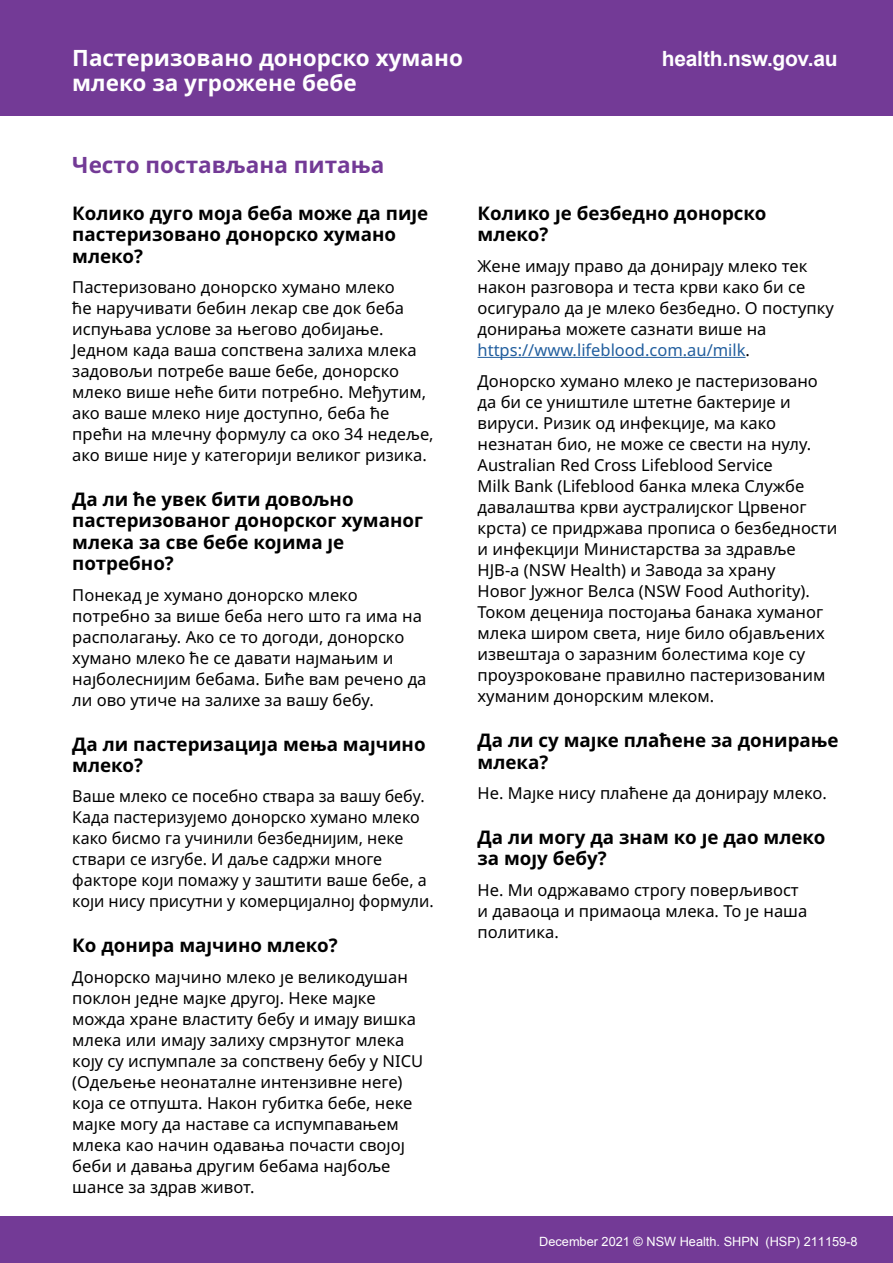
<style>
.page{position:relative;width:893px;height:1263px;background:#fff}
.page>*{position:absolute;margin:0;border:0;box-sizing:border-box;transform-origin:0 0}
.Masthead_follower{font:700 22.5px/25.5px "Noto Sans";color:#fff}
.t1{font:700 22.5px "Noto Sans";color:#733a96}
.t2{font:700 21px "Arial";letter-spacing:-.01em;color:#fff}
.t3{font:700 18.75px/21.5px "Noto Sans";color:#000}
.Body{font:16.5px/21px "Noto Sans";color:#000}
.t4{font:12.75px "Arial";color:#fff}
.s1{color:#215e9e}
</style>
<div class="page">
<div style="left:0;top:0;width:893px;height:115px;background:#733a96"></div>
<div style="left:0;top:1216px;width:893px;height:47px;background:#733a96"></div>
<hr style="left:477px;top:357px;width:269px;height:1px;background:#215e9e">
<p class="Masthead_follower" style="left:72px;top:45px;width:392px">Пастеризовано донорско хумано млеко за угрожене бебе</p>
<p class="t2" style="left:662px;top:44px;width:177px">health.nsw.gov.au</p>
<h1 class="t1" style="left:72px;top:149px;width:313px">Често постављана питања</h1>
<h2 class="t3" style="left:72px;top:203px;width:358px">Колико дуго моја беба може да пије пастеризовано донорско хумано млеко?</h2>
<p class="Body" style="left:72px;top:277px;width:363px">Пастеризовано донорско хумано млеко<br>ће наручивати бебин лекар све док беба испуњава услове за његово добијање.<br>Једном када ваша сопствена залиха млека задовољи потребе ваше бебе, донорско млеко више неће бити потребно. Међутим, ако ваше млеко није доступно, беба ће прећи на млечну формулу са око 34 недеље, ако више није у категорији великог ризика.</p>
<h2 class="t3" style="left:72px;top:489px;width:352px">Да ли ће увек бити довољно пастеризованог донорског хуманог млека за све бебе којима је потребно?</h2>
<p class="Body" style="left:72px;top:585px;width:356px">Понекад је хумано донорско млеко потребно за више беба него што га има на располагању. Ако се то догоди, донорско хумано млеко ће се давати најмањим и најболеснијим бебама. Биће вам речено да ли ово утиче на залихе за вашу бебу.</p>
<h2 class="t3" style="left:72px;top:733px;width:355px">Да ли пастеризација мења мајчино млеко?</h2>
<p class="Body" style="left:72px;top:786px;width:363px">Ваше млеко се посебно ствара за вашу бебу.<br>Када пастеризујемо донорско хумано млеко како бисмо га учинили безбеднијим, неке ствари се изгубе. И даље садржи многе факторе који помажу у заштити ваше бебе, а који нису присутни у комерцијалној формули.</p>
<h2 class="t3" style="left:72px;top:935px;width:267px">Ко донира мајчино млеко?</h2>
<p class="Body" style="left:72px;top:966px;width:352px">Донорско мајчино млеко је великодушан поклон једне мајке другој. Неке мајке можда хране властиту бебу и имају вишка млека или имају залиху смрзнутог млека коју су испумпале за сопствену бебу у NICU (Одељење неонаталне интензивне неге) која се отпушта. Након губитка бебе, неке мајке могу да наставе са испумпавањем млека као начин одавања почасти својој беби и давања другим бебама најбоље шансе за здрав живот.</p>
<h2 class="t3" style="left:477px;top:203px;width:290px">Колико је безбедно донорско млеко?</h2>
<p class="Body" style="left:477px;top:256px;width:358px">Жене имају право да донирају млеко тек након разговора и теста крви како би се осигурало да је млеко безбедно. О поступку донирања можете сазнати више на <span class="s1">https://www.lifeblood.com.au/milk</span>.</p>
<p class="Body" style="left:477px;top:371px;width:361px">Донорско хумано млеко је пастеризовано да би се уништиле штетне бактерије и вируси. Ризик од инфекције, ма како незнатан био, не може се свести на нулу.<br>Australian Red Cross Lifeblood Service<br>Milk Bank (Lifeblood банка млека Службе давалаштва крви аустралијског Црвеног крста) се придржава прописа о безбедности и инфекцији Министарства за здравље НЈВ-а (NSW Health) и Завода за храну<br>Новог Јужног Велса (NSW Food Authority).<br>Током деценија постојања банака хуманог млека широм света, није било објављених извештаја о заразним болестима које су проузроковане правилно пастеризованим хуманим донорским млеком.</p>
<h2 class="t3" style="left:477px;top:730px;width:363px">Да ли су мајке плаћене за донирање млека?</h2>
<p class="Body" style="left:477px;top:783px;width:351px">Не. Мајке нису плаћене да донирају млеко.</p>
<h2 class="t3" style="left:477px;top:827px;width:349px">Да ли могу да знам ко је дао млеко за моју бебу?</h2>
<p class="Body" style="left:477px;top:880px;width:331px">Не. Ми одржавамо строгу поверљивост и даваоца и примаоца млека. То је наша политика.</p>
<p class="t4" style="left:539px;top:1233px;width:320px">December 2021 © NSW Health. SHPN (HSP) 211159-8</p>
</div>
